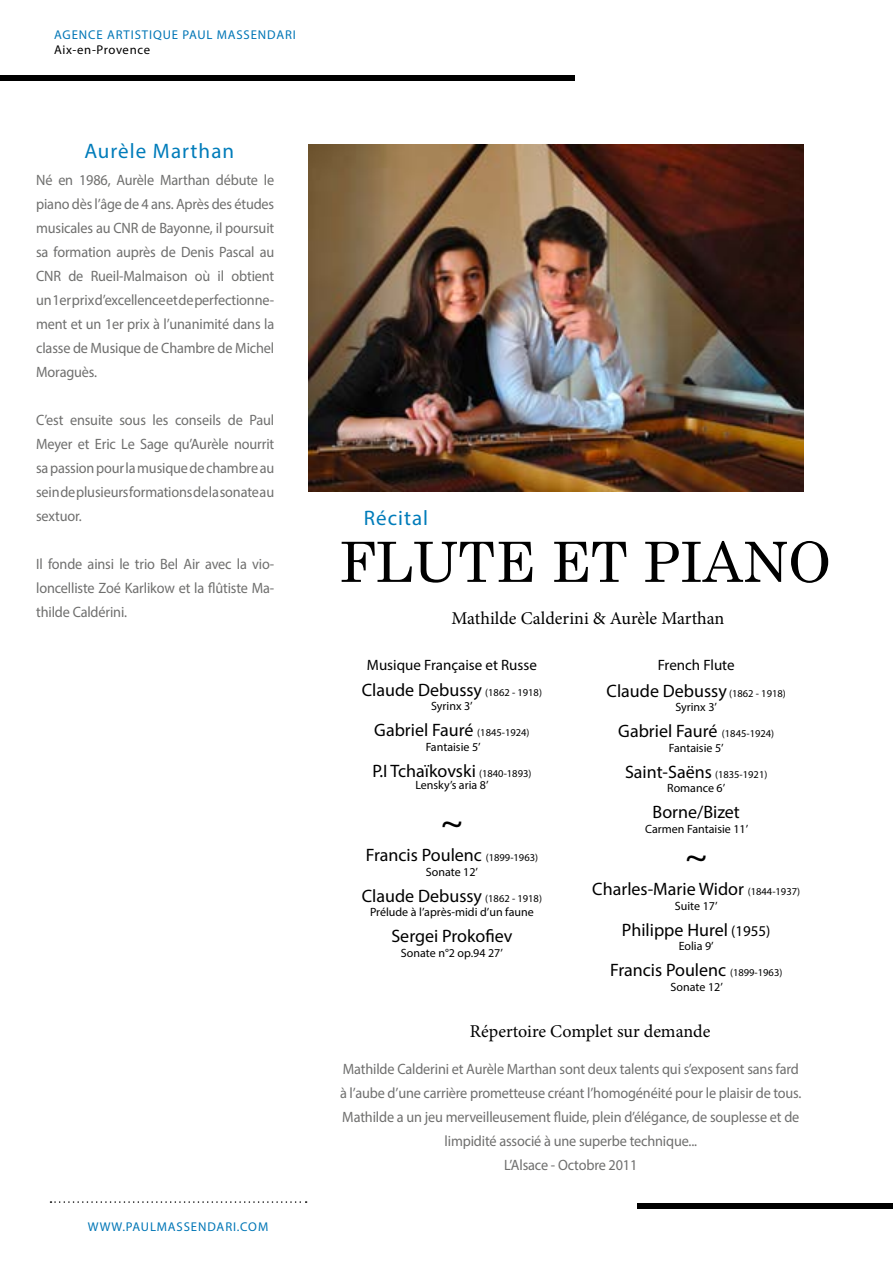
<style>
.page{position:relative;width:893px;height:1263px;background:#fff}
.page>*{position:absolute;margin:0;border:0;box-sizing:border-box;transform-origin:0 0}
.t1{font:55.5px "Century";color:#000}
.t2{font:37.5px "Myriad Pro";color:#000}
.t3{font:21px "Myriad Pro";letter-spacing:.05em;color:#007cba}
.t4{font:18px "Myriad Pro";color:#000}
.t5{font:18px "Minion Pro";color:#000}
.t6{font:15px/24px "Myriad Pro";letter-spacing:-.01em;color:#6f6f6e;text-align:justify;scale:.95 1}
.t7{font:15px "Myriad Pro";color:#000}
.t8{font:12.75px "Myriad Pro";letter-spacing:.07em;color:#0076b6}
.t9{font:12.75px "Myriad Pro";letter-spacing:.045em;color:#000}
.t10{font:12px "Myriad Pro";color:#000}
.s1{font-size:10.5px}
.s2{font-size:15px}
</style>
<div class="page">
<div style="left:0;top:75px;width:574px;height:6px;background:#000"></div>
<div style="left:638px;top:1203px;width:255px;height:6px;background:#000"></div>
<svg style="left:50px;top:1201px;width:257px;height:2px"></svg>
<img style="left:308px;top:145px;width:496px;height:346px">
<p class="t8" style="left:54px;top:26px;width:243px">AGENCE ARTISTIQUE PAUL MASSENDARI</p>
<p class="t9" style="left:54px;top:42px;width:98px">Aix-en-Provence</p>
<h3 class="t3" style="left:84px;top:138px;width:151px">Aurèle Marthan</h3>
<p class="t6" style="left:36px;top:168px;width:252px">Né en 1986, Aurèle Marthan débute le piano dès l’âge de 4 ans. Après des études musicales au CNR de Bayonne, il poursuit sa formation auprès de Denis Pascal au CNR de Rueil-Malmaison où il obtient un 1er prix d’excellence et de perfectionne&shy;ment et un 1er prix à l’unanimité dans la classe de Musique de Chambre de Michel Moraguès.</p>
<p class="t6" style="left:36px;top:408px;width:252px">C’est ensuite sous les conseils de Paul Meyer et Eric Le Sage qu’Aurèle nourrit sa passion pour la musique de chambre au sein de plusieurs formations de la sonate au sextuor.</p>
<p class="t6" style="left:36px;top:552px;width:252px">Il fonde ainsi le trio Bel Air avec la vio&shy;loncelliste Zoé Karlikow et la flûtiste Ma&shy;thilde Caldérini.</p>
<p class="t8" style="left:88px;top:1219px;width:182px">WWW.PAULMASSENDARI.COM</p>
<h3 class="t3" style="left:364px;top:505px;width:66px">Récital</h3>
<h1 class="t1" style="left:339px;top:515px;width:494px">FLUTE ET PIANO</h1>
<p class="t5" style="left:451px;top:606px;width:274px">Mathilde Calderini &amp; Aurèle Marthan</p>
<p class="t7" style="left:367px;top:655px;width:172px">Musique Française et Russe</p>
<p class="t4" style="left:362px;top:678px;width:182px">Claude Debussy <span class="s1">(1862 - 1918)</span></p>
<p class="t10" style="left:431px;top:699px;width:43px">Syrinx 3’</p>
<p class="t4" style="left:374px;top:719px;width:157px">Gabriel Fauré <span class="s1">(1845-1924)</span></p>
<p class="t10" style="left:426px;top:739px;width:57px">Fantaisie 5’</p>
<p class="t4" style="left:372px;top:759px;width:161px">P.I Tchaïkovski <span class="s1">(1840-1893)</span></p>
<p class="t10" style="left:415px;top:777px;width:75px">Lensky’s aria 8’</p>
<h2 class="t2" style="left:441px;top:799px;width:24px">~</h2>
<p class="t4" style="left:366px;top:844px;width:174px">Francis Poulenc <span class="s1">(1899-1963)</span></p>
<p class="t10" style="left:426px;top:864px;width:54px">Sonate 12’</p>
<p class="t4" style="left:362px;top:884px;width:182px">Claude Debussy <span class="s1">(1862 - 1918)</span></p>
<p class="t10" style="left:370px;top:904px;width:165px">Prélude à l’après-midi d’un faune</p>
<p class="t4" style="left:391px;top:925px;width:123px">Sergei Prokofiev</p>
<p class="t10" style="left:401px;top:945px;width:103px">Sonate n°2 op.94 27’</p>
<p class="t7" style="left:658px;top:655px;width:78px">French Flute</p>
<p class="t4" style="left:607px;top:680px;width:181px">Claude Debussy <span class="s1">(1862 - 1918)</span></p>
<p class="t10" style="left:675px;top:700px;width:43px">Syrinx 3’</p>
<p class="t4" style="left:618px;top:720px;width:157px">Gabriel Fauré <span class="s1">(1845-1924)</span></p>
<p class="t10" style="left:669px;top:740px;width:57px">Fantaisie 5’</p>
<p class="t4" style="left:625px;top:761px;width:144px">Saint-Saëns <span class="s1">(1835-1921)</span></p>
<p class="t10" style="left:667px;top:781px;width:60px">Romance 6’</p>
<p class="t4" style="left:652px;top:801px;width:89px">Borne/Bizet</p>
<p class="t10" style="left:645px;top:821px;width:105px">Carmen Fantaisie 11’</p>
<h2 class="t2" style="left:685px;top:833px;width:24px">~</h2>
<p class="t4" style="left:592px;top:878px;width:209px">Charles-Marie Widor <span class="s1">(1844-1937)</span></p>
<p class="t10" style="left:675px;top:898px;width:44px">Suite 17’</p>
<p class="t4" style="left:622px;top:919px;width:150px">Philippe Hurel <span class="s2">(1955)</span></p>
<p class="t10" style="left:679px;top:939px;width:37px">Eolia 9’</p>
<p class="t4" style="left:610px;top:959px;width:174px">Francis Poulenc <span class="s1">(1899-1963)</span></p>
<p class="t10" style="left:671px;top:979px;width:54px">Sonate 12’</p>
<p class="t5" style="left:470px;top:1019px;width:242px">Répertoire Complet sur demande</p>
<p class="t6" style="left:340px;top:1057px;width:487px;text-align:center">Mathilde Calderini et Aurèle Marthan sont deux talents qui s’exposent sans fard à l’aube d’une carrière prometteuse créant l’homogénéité pour le plaisir de tous.<br>Mathilde a un jeu merveilleusement fluide, plein d’élégance, de souplesse et de limpidité associé à une superbe technique...<br>L’Alsace - Octobre 2011</p>
</div>
